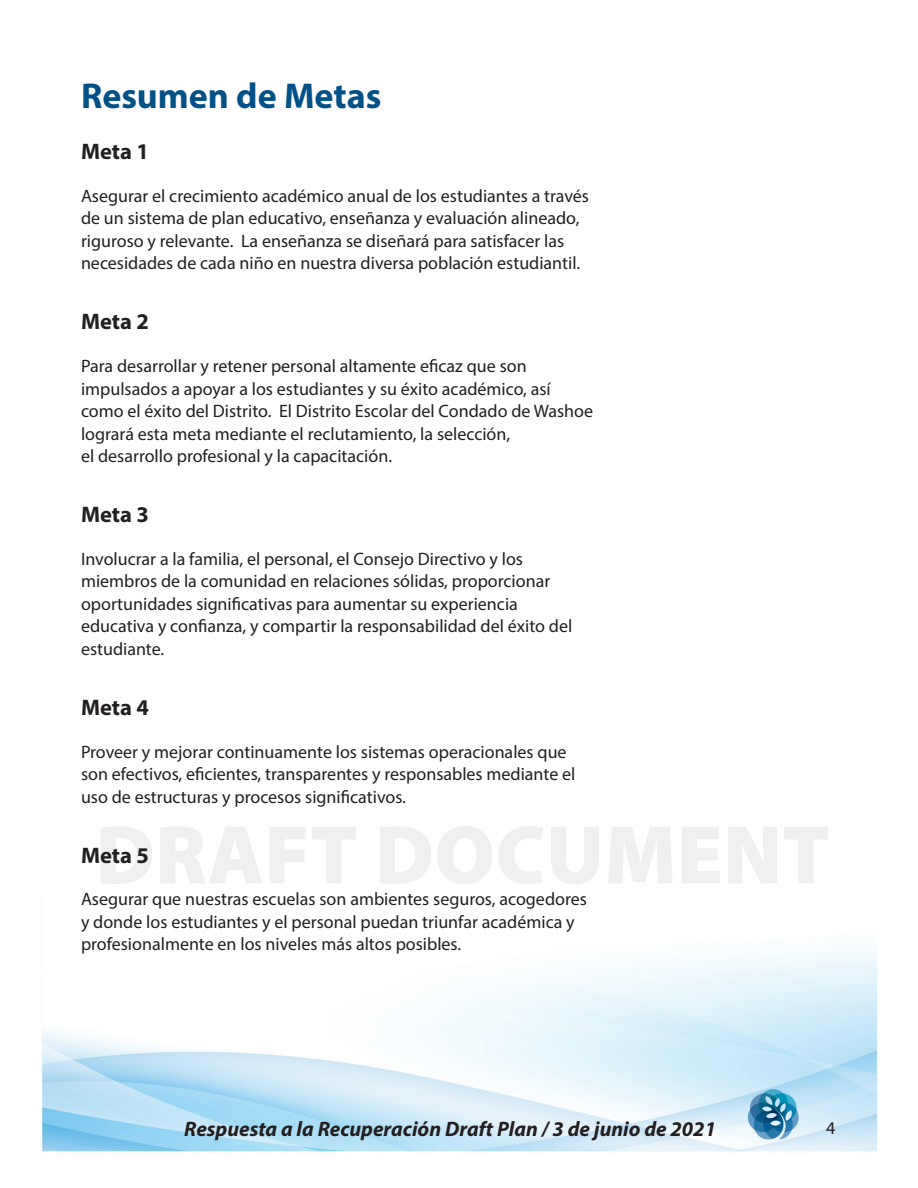
<style>
.page{position:relative;width:918px;height:1188px;background:#fff}
.page>*{position:absolute;margin:0;border:0;box-sizing:border-box;transform-origin:0 0}
.t1{font:700 36px "Myriad Pro";color:#005187}
.t2{font:700 22.5px "Myriad Pro";color:#231f20}
.t3{font:italic 700 21px "Myriad Pro";color:#231f20}
.t4{font:18px/22.5px "Myriad Pro";color:#231f20}
</style>
<div class="page">
<img style="left:42px;top:948px;width:836px;height:204px">
<h1 class="t1" style="left:81px;top:72px;width:302px">Resumen de Metas</h1>
<p class="t2" style="left:81px;top:137px;width:70px">Meta 1</p>
<p class="t4" style="left:81px;top:184px;width:510px">Asegurar el crecimiento académico anual de los estudiantes a través de un sistema de plan educativo, enseñanza y evaluación alineado, riguroso y relevante. La enseñanza se diseñará para satisfacer las necesidades de cada niño en nuestra diversa población estudiantil.</p>
<p class="t2" style="left:81px;top:307px;width:70px">Meta 2</p>
<p class="t4" style="left:81px;top:354px;width:514px">Para desarrollar y retener personal altamente eficaz que son impulsados a apoyar a los estudiantes y su éxito académico, así como el éxito del Distrito. El Distrito Escolar del Condado de Washoe logrará esta meta mediante el reclutamiento, la selección,<br>el desarrollo profesional y la capacitación.</p>
<p class="t2" style="left:81px;top:500px;width:70px">Meta 3</p>
<p class="t4" style="left:81px;top:547px;width:493px">Involucrar a la familia, el personal, el Consejo Directivo y los miembros de la comunidad en relaciones sólidas, proporcionar oportunidades significativas para aumentar su experiencia educativa y confianza, y compartir la responsabilidad del éxito del estudiante.</p>
<p class="t2" style="left:81px;top:692px;width:70px">Meta 4</p>
<p class="t4" style="left:81px;top:740px;width:496px">Proveer y mejorar continuamente los sistemas operacionales que son efectivos, eficientes, transparentes y responsables mediante el uso de estructuras y procesos significativos.</p>
<p class="t2" style="left:81px;top:840px;width:70px">Meta 5</p>
<p class="t4" style="left:81px;top:888px;width:507px">Asegurar que nuestras escuelas son ambientes seguros, acogedores y donde los estudiantes y el personal puedan triunfar académica y profesionalmente en los niveles más altos posibles.</p>
<p class="t3" style="left:184px;top:1115px;width:533px">Respuesta a la Recuperación Draft Plan / 3 de junio de 2021</p>
<p class="t4" style="left:826px;top:1116px;width:11px">4</p>
</div>
